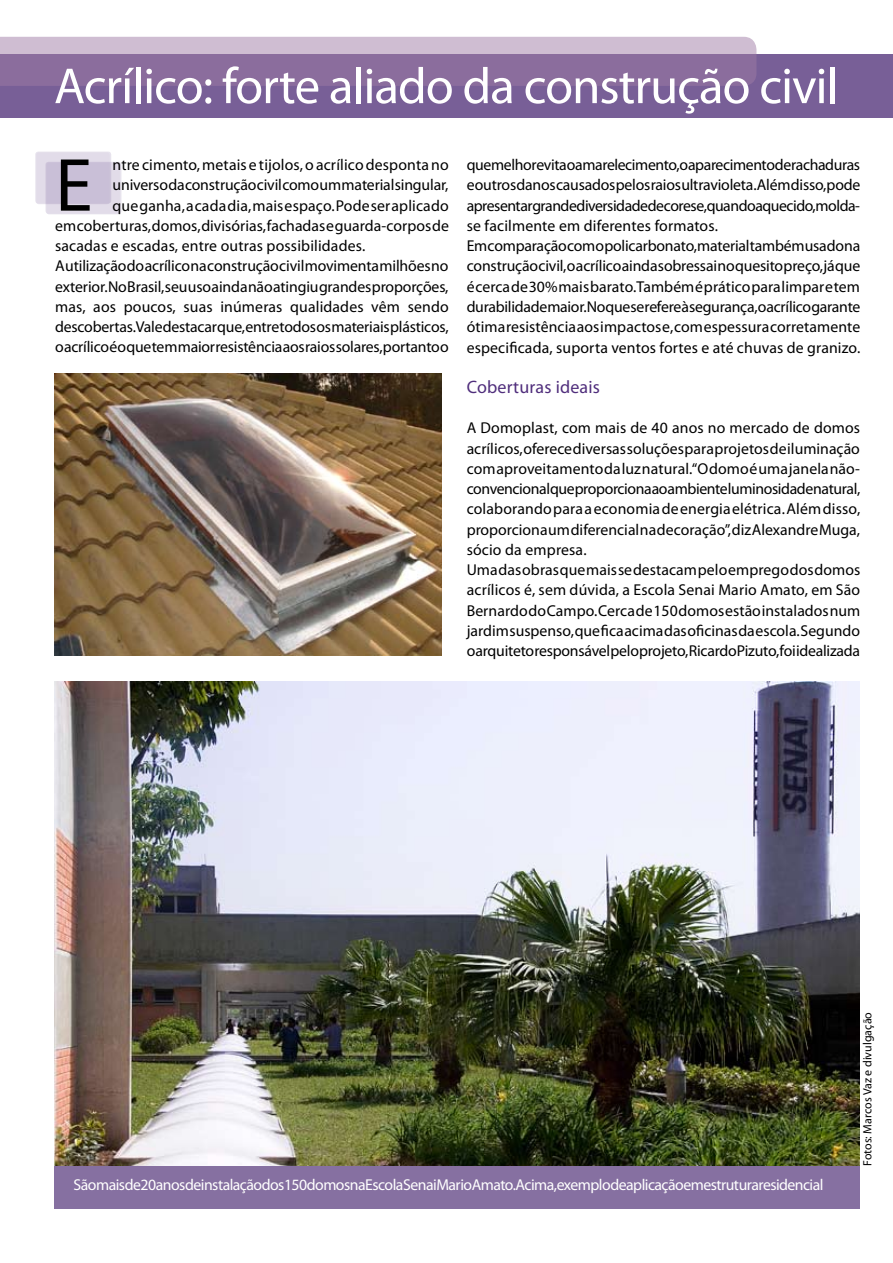
<style>
.page{position:relative;width:893px;height:1263px;background:#fff}
.page>*{position:absolute;margin:0;border:0;box-sizing:border-box;transform-origin:0 0}
.t1{font:75.9px "Myriad Pro";color:#000}
.t2{font:51px "Myriad Pro";letter-spacing:-.02em;color:#fff}
.t3{font:18px "Myriad Pro";letter-spacing:.01em;color:#502e7c}
.t4{font:15.75px/20.2px "Myriad Pro";color:#000}
.t5{font:15.75px "Myriad Pro";letter-spacing:-.035em;color:#fff}
.t6{font:12px "Myriad Pro";color:#000}
</style>
<div class="page">
<div style="left:0;top:54px;width:893px;height:63px;background:#785f97"></div>
<img style="left:54px;top:682px;width:806px;height:484px">
<div style="left:54px;top:1166px;width:806px;height:42px;background:#8670a1"></div>
<div style="left:36px;top:152px;width:74px;height:52px;background:#e2dce9;border-radius:3px"></div>
<svg style="left:45px;top:162px;width:76px;height:52px"></svg>
<svg style="left:46px;top:163px;width:74px;height:51px;fill:#c9bfd7"></svg>
<img style="left:54px;top:374px;width:387px;height:281px">
<svg style="left:0;top:37px;width:756px;height:49px"></svg>
<h2 class="t2" style="left:54px;top:55px;width:786px">Acrílico: forte aliado da construção civil</h2>
<h1 class="t1" style="left:55px;top:138px;width:39px">E</h1>
<p class="t4" style="left:113px;top:154px;width:337px">ntre cimento, metais e tijolos, o acrílico desponta no</p>
<p class="t4" style="left:113px;top:175px;width:337px">universo da construção civil como um material singular,</p>
<p class="t4" style="left:113px;top:195px;width:338px">que ganha, a cada dia, mais espaço. Pode ser aplicado</p>
<p class="t4" style="left:55px;top:215px;width:395px">em coberturas, domos, divisórias, fachadas e guarda-corpos de</p>
<p class="t4" style="left:55px;top:235px;width:312px">sacadas e escadas, entre outras possibilidades.</p>
<p class="t4" style="left:55px;top:256px;width:395px">A utilização do acrílico na construção civil movimenta milhões no</p>
<p class="t4" style="left:55px;top:276px;width:395px">exterior. No Brasil, seu uso ainda não atingiu grandes proporções,</p>
<p class="t4" style="left:55px;top:296px;width:395px">mas, aos poucos, suas inúmeras qualidades vêm sendo</p>
<p class="t4" style="left:55px;top:317px;width:395px">descobertas. Vale destacar que, entre todos os materiais plásticos,</p>
<p class="t4" style="left:55px;top:337px;width:395px">o acrílico é o que tem maior resistência aos raios solares, portanto o</p>
<p class="t4" style="left:467px;top:155px;width:395px">que melhor evita o amarelecimento, o aparecimento de rachaduras e outros danos causados pelos raios ultravioleta. Além disso, pode apresentar grande diversidade de cores e, quando aquecido, molda&shy;se facilmente em diferentes formatos.<br>Em comparação com o policarbonato, material também usado na construção civil, o acrílico ainda sobressai no quesito preço, já que é cerca de 30% mais barato. Também é prático para limpar e tem durabilidade maior. No que se refere à segurança, o acrílico garante ótima resistência aos impactos e, com espessura corretamente especificada, suporta ventos fortes e até chuvas de granizo.</p>
<p class="t3" style="left:467px;top:376px;width:135px">Coberturas ideais</p>
<p class="t4" style="left:467px;top:418px;width:395px">A Domoplast, com mais de 40 anos no mercado de domos acrílicos, oferece diversas soluções para projetos de iluminação com aproveitamento da luz natural. “O domo é uma janela não&shy;convencional que proporciona ao ambiente luminosidade natural, colaborando para a economia de energia elétrica. Além disso, proporciona um diferencial na decoração”, diz Alexandre Muga, sócio da empresa.<br>Uma das obras que mais se destacam pelo emprego dos domos acrílicos é, sem dúvida, a Escola Senai Mario Amato, em São Bernardo do Campo. Cerca de 150 domos estão instalados num jardim suspenso, que fica acima das oficinas da escola. Segundo o arquiteto responsável pelo projeto, Ricardo Pizuto, foi idealizada</p>
<p class="t6" style="left:860px;top:1166px;width:155px;rotate:-90deg">Fotos: Marcos Vaz e divulgação</p>
<p class="t5" style="left:74px;top:1175px;width:751px">São mais de 20 anos de instalação dos 150 domos na Escola Senai Mario Amato. Acima, exemplo de aplicação em estrutura residencial</p>
</div>
